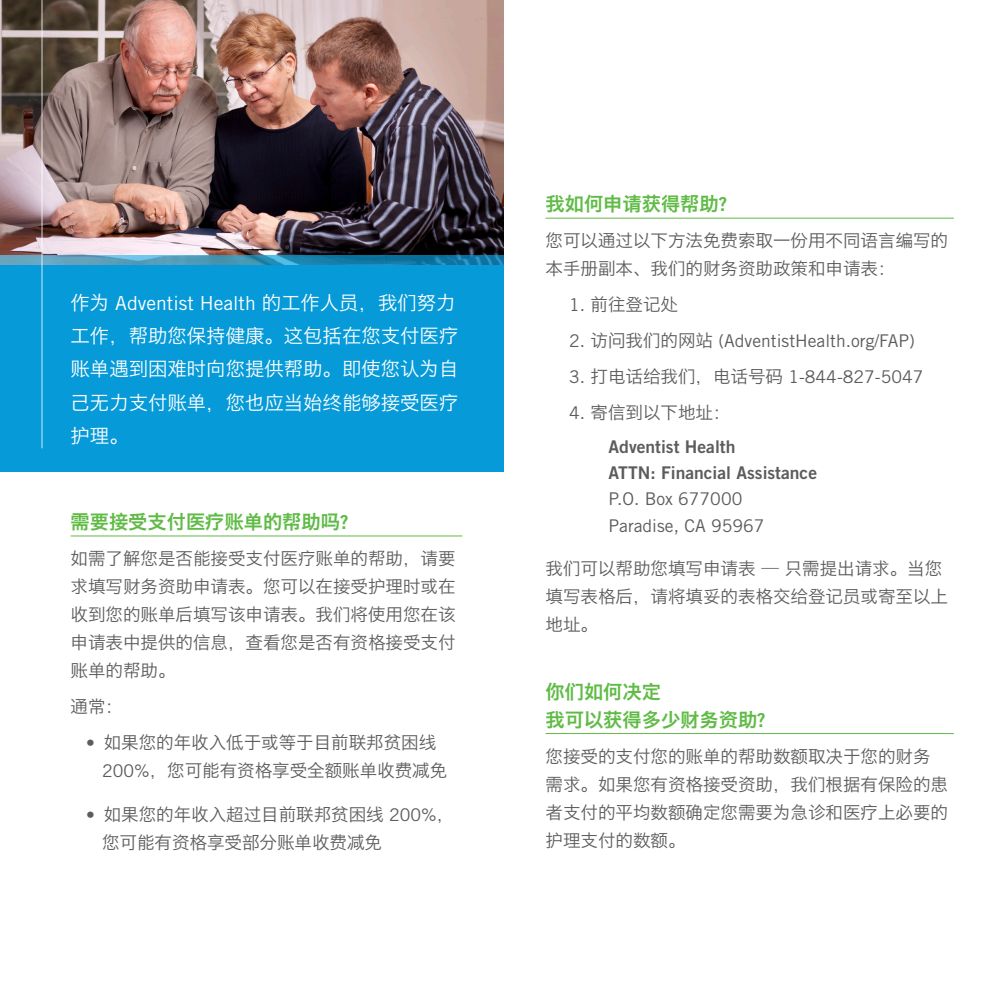
<style>
.page{position:relative;width:1008px;height:1008px;background:#fff}
.page>*{position:absolute;margin:0;border:0;box-sizing:border-box;transform-origin:0 0}
.t1{font:19.43px/33.2px "Hiragino Sans GB W3";color:#fff}
.t2{font:19.25px/28px "Hiragino Sans GB W6";color:#60bb46}
.t3{font:17.5px/28px "Hiragino Sans GB W3";color:#5c5c5f}
.t4{font:17.5px "Trade Gothic LT Std";color:#5c5c5f}
.t5{font:17.5px "Trade Gothic LT Std Bd 2";color:#5c5c5f}
.s1{font-family:"Trade Gothic LT Std"}
.s2{font-family:"Trade Gothic LT Std Bd 2"}
.s3{font-family:"Hiragino Sans GB W3"}
</style>
<div class="page">
<div style="left:0;top:262px;width:503px;height:210px;background:#069ad9"></div>
<hr style="left:71px;top:536px;width:391px;height:1px;background:#60bb46">
<hr style="left:546px;top:218px;width:408px;height:1px;background:#60bb46">
<hr style="left:546px;top:733px;width:408px;height:1px;background:#60bb46">
<img style="left:0;top:0;width:503px;height:256px">
<svg style="left:0;top:256px;width:503px;height:9px;background:#3a8fb3"></svg>
<hr style="left:42px;top:0;width:1px;height:448px;background:#fff">
<p class="t1" style="left:71px;top:286px;width:389px">作为 <span class="s1">Adventist Health</span> 的工作人员，我们努力工作，帮助您保持健康。这包括在您支付医疗账单遇到困难时向您提供帮助。即使您认为自己无力支付账单，您也应当始终能够接受医疗护理。</p>
<p class="t2" style="left:71px;top:507px;width:280px">需要接受支付医疗账单的帮助吗<span class="s2">?</span></p>
<p class="t3" style="left:71px;top:544px;width:387px;text-align:justify">如需了解您是否能接受支付医疗账单的帮助，请要求填写财务资助申请表。您可以在接受护理时或在收到您的账单后填写该申请表。我们将使用您在该申请表中提供的信息，查看您是否有资格接受支付账单的帮助。</p>
<p class="t3" style="left:71px;top:692px;width:54px">通常：</p>
<p class="t3" style="left:102px;top:728px;width:347px;text-indent:-16px"><span class="s1">•</span> 如果您的年收入低于或等于目前联邦贫困线<br><span class="s1">200%</span>，您可能有资格享受全额账单收费减免</p>
<p class="t3" style="left:102px;top:800px;width:354px;text-indent:-16px"><span class="s1">•</span> 如果您的年收入超过目前联邦贫困线 <span class="s1">200%</span>，您可能有资格享受部分账单收费减免</p>
<p class="t2" style="left:546px;top:190px;width:183px">我如何申请获得帮助<span class="s2">?</span></p>
<p class="t3" style="left:546px;top:226px;width:404px">您可以通过以下方法免费索取一份用不同语言编写的本手册副本、我们的财务资助政策和申请表：</p>
<p class="t3" style="left:569px;top:290px;width:110px"><span class="s1">1.</span> 前往登记处</p>
<p class="t4" style="left:569px;top:330px;width:347px">2. <span class="s3">访问我们的网站</span> (AdventistHealth.org/FAP)</p>
<p class="t4" style="left:569px;top:366px;width:356px">3. <span class="s3">打电话给我们，电话号码</span> 1-844-827-5047</p>
<p class="t3" style="left:569px;top:398px;width:163px"><span class="s1">4.</span> 寄信到以下地址：</p>
<p class="t5" style="left:609px;top:436px;width:128px">Adventist Health</p>
<p class="t5" style="left:609px;top:462px;width:210px">ATTN: Financial Assistance</p>
<p class="t4" style="left:609px;top:489px;width:135px">P.O. Box 677000</p>
<p class="t4" style="left:609px;top:515px;width:157px">Paradise, CA 95967</p>
<p class="t3" style="left:546px;top:555px;width:404px">我们可以帮助您填写申请表 — 只需提出请求。当您填写表格后，请将填妥的表格交给登记员或寄至以上地址。</p>
<p class="t2" style="left:546px;top:677px;width:222px">你们如何决定<br>我可以获得多少财务资助<span class="s2">?</span></p>
<p class="t3" style="left:546px;top:742px;width:404px">您接受的支付您的账单的帮助数额取决于您的财务需求。如果您有资格接受资助，我们根据有保险的患者支付的平均数额确定您需要为急诊和医疗上必要的护理支付的数额。</p>
</div>
